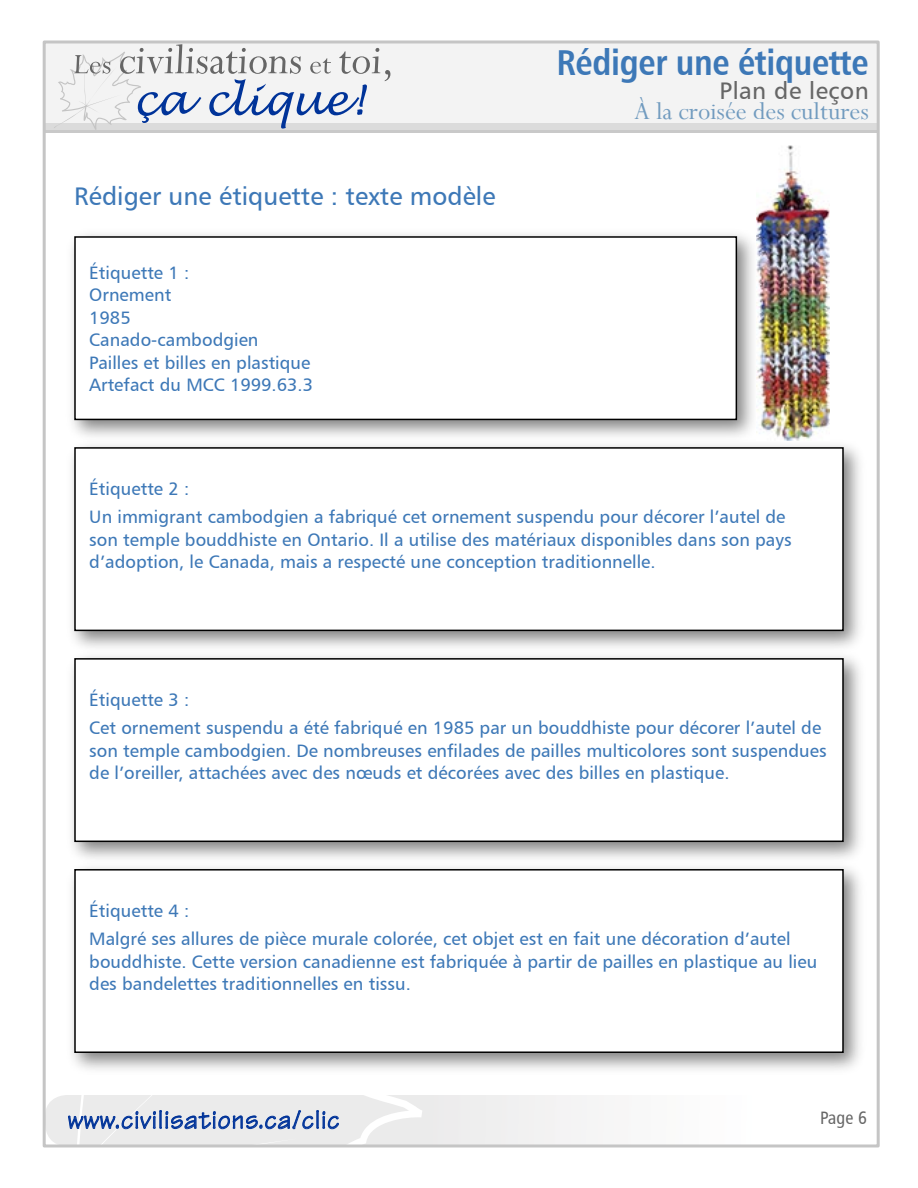
<style>
.page{position:relative;width:918px;height:1188px;background:#fff}
.page>*{position:absolute;margin:0;border:0;box-sizing:border-box;transform-origin:0 0}
.t1{font:36px "Humanist 777 BT Bold Condensed B";letter-spacing:-.01em;color:#3d78b7}
.t2{font:27px "Technical Plain";letter-spacing:.03em;color:#039}
.t3{font:27px "Perpetua";color:#719bbf}
.Heading_B{font:25.5px "Humanist 777 BT Roman B";color:#3d78b7}
.t4{font:24px "Humanist 777 BT Roman B";letter-spacing:.02em;color:#666}
.Heading_1{font:18px/22.5px "Humanist 777 BT Roman B";color:#3d78b7}
.t5{font:18px "Humanist 777 BT Roman Condensed B";color:#666}
</style>
<div class="page">
<div style="left:44px;top:52px;width:834px;height:81px;background:#c9c9c9"></div>
<svg style="left:47px;top:122px;width:829px;height:8px;background:#ddd"></svg>
<div style="left:44px;top:43px;width:834px;height:79px;background:#f3f3f3"></div>
<svg style="left:45px;top:1095px;width:834px;height:51px"></svg>
<svg style="left:54px;top:44px;width:337px;height:86px"></svg>
<div style="left:65px;top:227px;width:696px;height:216px;background:#000;opacity:.5"></div>
<div style="left:75px;top:237px;width:661px;height:182px;background:#fff"></div>
<div style="left:74px;top:236px;width:663px;height:184px;border:1px solid #000"></div>
<div style="left:65px;top:438px;width:802px;height:216px;background:#000;opacity:.5"></div>
<div style="left:75px;top:448px;width:768px;height:182px;background:#fff"></div>
<div style="left:74px;top:447px;width:770px;height:184px;border:1px solid #000"></div>
<div style="left:65px;top:649px;width:803px;height:216px;background:#000;opacity:.5"></div>
<div style="left:75px;top:659px;width:768px;height:182px;background:#fff"></div>
<div style="left:74px;top:658px;width:770px;height:184px;border:1px solid #000"></div>
<div style="left:65px;top:860px;width:802px;height:216px;background:#000;opacity:.5"></div>
<div style="left:75px;top:870px;width:768px;height:182px;background:#fff"></div>
<div style="left:74px;top:869px;width:770px;height:184px;border:1px solid #000"></div>
<img style="left:756px;top:145px;width:74px;height:296px">
<p class="Heading_B" style="left:74px;top:181px;width:423px">Rédiger une étiquette : texte modèle</p>
<p class="Heading_1" style="left:89px;top:261px;width:225px">Étiquette 1 :<br>Ornement<br>1985<br>Canado-cambodgien<br>Pailles et billes en plastique<br>Artefact du MCC 1999.63.3</p>
<h1 class="t1" style="left:556px;top:40px;width:314px">Rédiger une étiquette</h1>
<h3 class="t4" style="left:719px;top:75px;width:151px">Plan de leçon</h3>
<h2 class="t3" style="left:634px;top:94px;width:236px">À la croisée des cultures</h2>
<p class="Heading_1" style="left:89px;top:477px;width:101px">Étiquette 2 :</p>
<p class="Heading_1" style="left:89px;top:506px;width:704px">Un immigrant cambodgien a fabriqué cet ornement suspendu pour décorer l’autel de son temple bouddhiste en Ontario. Il a utilise des matériaux disponibles dans son pays d’adoption, le Canada, mais a respecté une conception traditionnelle.</p>
<p class="Heading_1" style="left:89px;top:688px;width:101px">Étiquette 3 :</p>
<p class="Heading_1" style="left:89px;top:717px;width:739px">Cet ornement suspendu a été fabriqué en 1985 par un bouddhiste pour décorer l’autel de son temple cambodgien. De nombreuses enfilades de pailles multicolores sont suspendues de l’oreiller, attachées avec des nœuds et décorées avec des billes en plastique.</p>
<p class="Heading_1" style="left:89px;top:899px;width:101px">Étiquette 4 :</p>
<p class="Heading_1" style="left:89px;top:928px;width:730px">Malgré ses allures de pièce murale colorée, cet objet est en fait une décoration d’autel bouddhiste. Cette version canadienne est fabriquée à partir de pailles en plastique au lieu des bandelettes traditionnelles en tissu.</p>
<h2 class="t2" style="left:68px;top:1103px;width:273px">www.civilisations.ca/clic</h2>
<p class="t5" style="left:820px;top:1107px;width:48px">Page 6</p>
</div>
